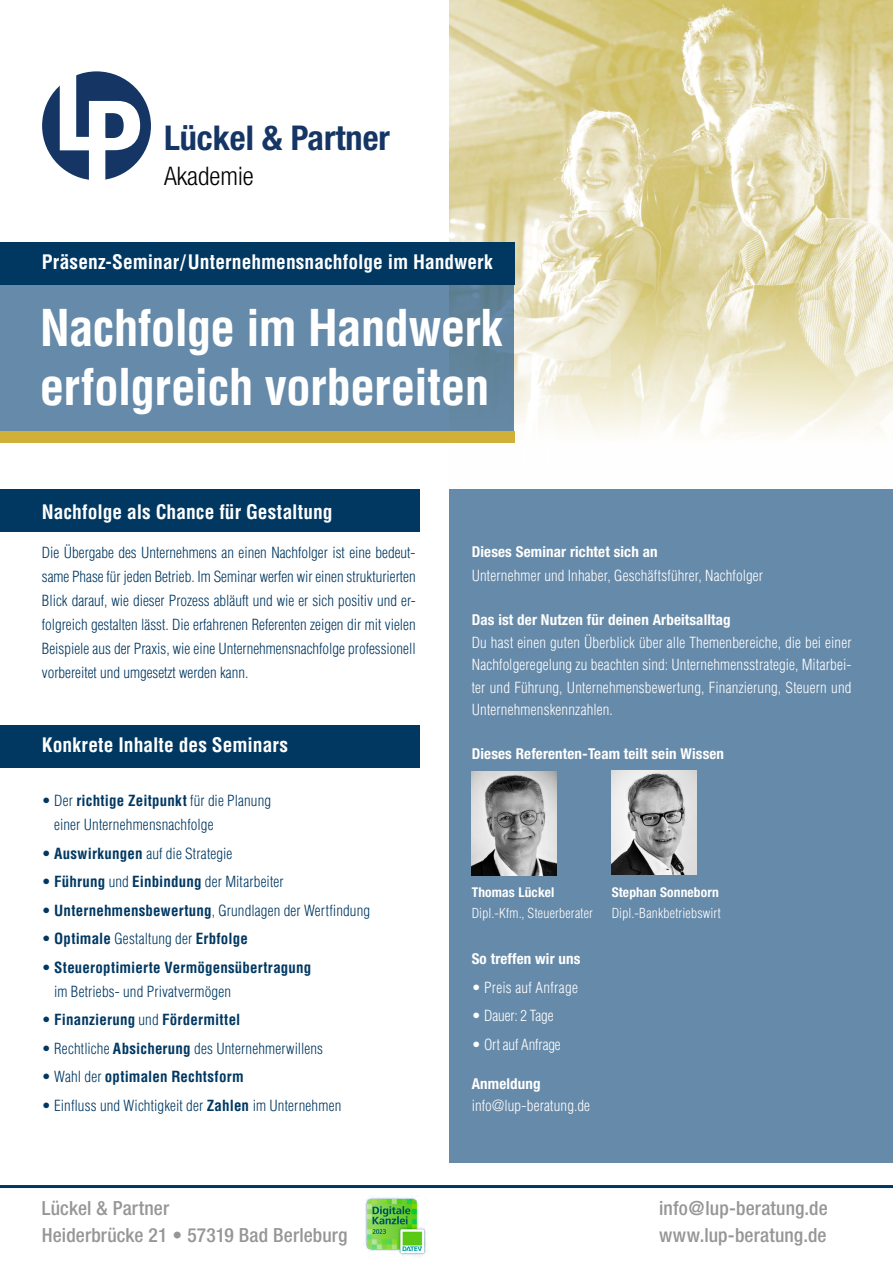
<style>
.page{position:relative;width:893px;height:1263px;background:#fff}
.page>*{position:absolute;margin:0;border:0;box-sizing:border-box;transform-origin:0 0}
.t1{font:700 condensed 49.5px/59.4px "Helvetica";letter-spacing:-.02em;color:#fff}
.t2{font:700 condensed 34.2px "Helvetica Neue";color:#153665}
.t3{font:300 condensed 25.65px "Helvetica Neue";color:#000}
.t4{font:700 condensed 19.5px "Helvetica";letter-spacing:.005em;color:#fff}
.t5{font:500 condensed 19.5px/27px "Helvetica Neue";letter-spacing:.005em;color:#969696}
.t6{font:300 condensed 15px/24px "Helvetica";letter-spacing:.01em;color:#003862;text-align:justify}
.t7{font:300 condensed 15px/22.5px "Helvetica";letter-spacing:.01em;color:#fff;text-align:justify}
.t8{font:700 condensed 15px/24px "Helvetica";letter-spacing:.01em;color:#003862}
.t9{font:700 condensed 15px "Helvetica Neue";letter-spacing:.01em;color:#fff}
.t10{font:300 condensed 15px "Helvetica";letter-spacing:-.01em;color:#fff}
.t11{font:300 condensed 13.5px "Helvetica";letter-spacing:.02em;color:#fff}
.t12{font:700 condensed 13.5px "Helvetica Neue";letter-spacing:.01em;color:#fff}
.s1{font-weight:700}
.s2{font-weight:300}
</style>
<div class="page">
<img style="left:450px;top:0;width:443px;height:490px">
<div style="left:0;top:490px;width:419px;height:42px;background:#003862"></div>
<div style="left:0;top:725px;width:419px;height:42px;background:#003862"></div>
<div style="left:0;top:284px;width:514px;height:147px;background:linear-gradient(to right,#678bac,#6487a3)"></div>
<div style="left:0;top:242px;width:514px;height:42px;background:#003862"></div>
<div style="left:0;top:431px;width:514px;height:12px;background:#d1b037"></div>
<div style="left:450px;top:490px;width:443px;height:673px;background:#668aa9"></div>
<img style="left:472px;top:771px;width:84px;height:104px">
<img style="left:612px;top:771px;width:84px;height:104px">
<hr style="left:0;top:1185px;width:893px;height:3px;background:#003862">
<div style="left:42px;top:71px;width:109px;height:109px;background:#153665;border-radius:50%"></div>
<svg style="left:60px;top:71px;width:80px;height:109px"></svg>
<img style="left:365px;top:1197px;width:62px;height:59px">
<h2 class="t2" style="left:164px;top:117px;width:227px">Lückel &amp; Partner</h2>
<h3 class="t3" style="left:164px;top:161px;width:91px">Akademie</h3>
<h3 class="t4" style="left:42px;top:250px;width:452px">Präsenz-Seminar/Unternehmensnachfolge im Handwerk</h3>
<h1 class="t1" style="left:40px;top:298px;width:465px">Nachfolge im Handwerk erfolgreich vorbereiten</h1>
<h3 class="t4" style="left:42px;top:500px;width:292px">Nachfolge als Chance für Gestaltung</h3>
<p class="t6" style="left:42px;top:541px;width:375px">Die Übergabe des Unternehmens an einen Nachfolger ist eine bedeut&shy;same Phase für jeden Betrieb. Im Seminar werfen wir einen strukturierten Blick darauf, wie dieser Prozess abläuft und wie er sich positiv und er&shy;folgreich gestalten lässt. Die erfahrenen Referenten zeigen dir mit vielen Beispiele aus der Praxis, wie eine Unternehmensnachfolge professionell vorbereitet und umgesetzt werden kann.</p>
<h3 class="t4" style="left:42px;top:733px;width:248px">Konkrete Inhalte des Seminars</h3>
<p class="t6" style="left:54px;top:789px;width:218px;text-indent:-12px">• Der <span class="s1">richtige Zeitpunkt</span> für die Planung einer Unternehmensnachfolge</p>
<p class="t6" style="left:42px;top:841px;width:192px">• <span class="s1">Auswirkungen</span> auf die Strategie</p>
<p class="t6" style="left:42px;top:870px;width:243px">• <span class="s1">Führung</span> und <span class="s1">Einbindung</span> der Mitarbeiter</p>
<p class="t6" style="left:42px;top:898px;width:330px">• <span class="s1">Unternehmensbewertung</span>, Grundlagen der Wertfindung</p>
<p class="t8" style="left:42px;top:927px;width:208px"><span class="s2">•</span> Optimale <span class="s2">Gestaltung der</span> Erbfolge</p>
<p class="t8" style="left:54px;top:955px;width:259px;text-indent:-12px"><span class="s2">•</span> Steueroptimierte Vermögensübertragung <span class="s2">im Betriebs- und Privatvermögen</span></p>
<p class="t8" style="left:42px;top:1008px;width:200px"><span class="s2">•</span> Finanzierung <span class="s2">und</span> Fördermittel</p>
<p class="t6" style="left:42px;top:1036px;width:283px">• Rechtliche <span class="s1">Absicherung</span> des Unternehmerwillens</p>
<p class="t8" style="left:42px;top:1065px;width:203px"><span class="s2">• Wahl der</span> optimalen Rechtsform</p>
<p class="t6" style="left:42px;top:1093px;width:301px">• Einfluss und Wichtigkeit der <span class="s1">Zahlen</span> im Unternehmen</p>
<p class="t9" style="left:472px;top:543px;width:187px">Dieses Seminar richtet sich an</p>
<p class="t7" style="left:472px;top:564px;width:293px">Unternehmer und Inhaber, Geschäftsführer, Nachfolger</p>
<p class="t9" style="left:472px;top:611px;width:260px">Das ist der Nutzen für deinen Arbeitsalltag</p>
<p class="t7" style="left:472px;top:631px;width:381px">Du hast einen guten Überblick über alle Themenbereiche, die bei einer Nachfolgeregelung zu beachten sind: Unternehmensstrategie, Mitarbei&shy;ter und Führung, Unternehmensbewertung, Finanzierung, Steuern und Unternehmenskennzahlen.</p>
<p class="t9" style="left:472px;top:744px;width:254px">Dieses Referenten-Team teilt sein Wissen</p>
<p class="t12" style="left:472px;top:884px;width:84px">Thomas Lückel</p>
<p class="t11" style="left:472px;top:905px;width:123px">Dipl.-Kfm., Steuerberater</p>
<p class="t9" style="left:472px;top:950px;width:110px">So treffen wir uns</p>
<p class="t7" style="left:472px;top:976px;width:108px">• Preis auf Anfrage</p>
<p class="t10" style="left:472px;top:1007px;width:84px">• Dauer: 2 Tage</p>
<p class="t7" style="left:472px;top:1033px;width:91px">• Ort auf Anfrage</p>
<p class="t9" style="left:472px;top:1074px;width:70px">Anmeldung</p>
<p class="t7" style="left:472px;top:1094px;width:120px">info@lup-beratung.de</p>
<p class="t12" style="left:612px;top:884px;width:109px">Stephan Sonneborn</p>
<p class="t11" style="left:612px;top:905px;width:111px">Dipl.-Bankbetriebswirt</p>
<h3 class="t5" style="left:42px;top:1194px;width:307px">Lückel &amp; Partner<br>Heiderbrücke 21 • 57319 Bad Berleburg</h3>
<h3 class="t5" style="left:659px;top:1194px;width:170px">info@lup-beratung.de www.lup-beratung.de</h3>
</div>
